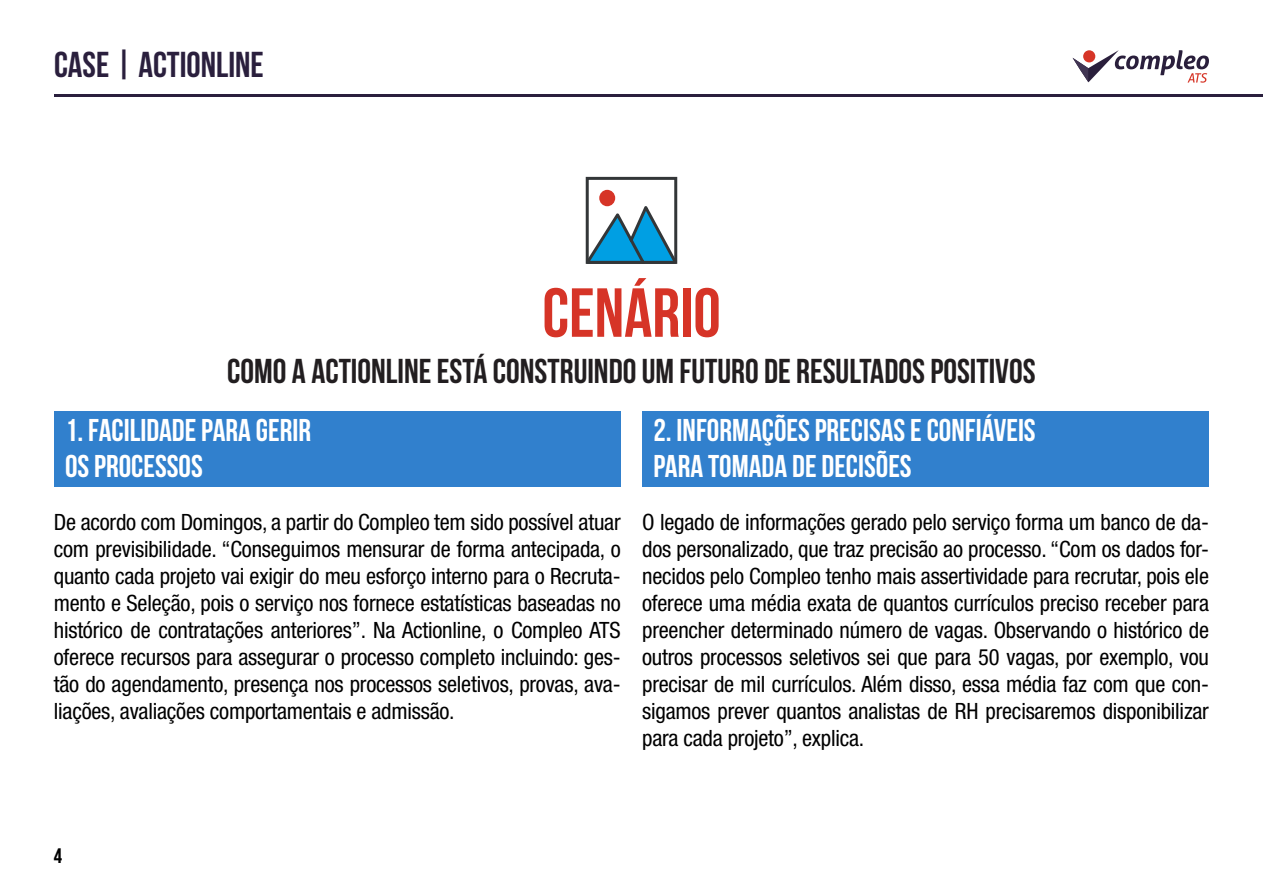
<style>
.page{position:relative;width:1263px;height:893px;background:#fff}
.page>*{position:absolute;margin:0;border:0;box-sizing:border-box;transform-origin:0 0}
.t1{font:69.3px "Bebas Neue";color:#d63427}
.t2{font:36px "Bebas Neue";color:#2a1f3d}
.t3{font:34.5px "Bebas Neue";color:#221e20}
.t4{font:31.5px/36px "Bebas Neue";color:#fff}
.t5{font:condensed 22.5px/27px "Helvetica Neue LT Pro";letter-spacing:-.01em;color:#000;text-align:justify}
.t6{font:21px "Bebas Neue";color:#000}
</style>
<div class="page">
<hr style="left:54px;top:95px;width:1209px;height:2px;background:#2a1f3d">
<svg style="left:1072px;top:50px;width:137px;height:33px"></svg>
<div style="left:54px;top:411px;width:567px;height:76px;background:#3180cd"></div>
<div style="left:642px;top:411px;width:567px;height:76px;background:#3180cd"></div>
<div style="left:586px;top:177px;width:91px;height:87px;background:#fff;border:3px solid #333638"></div>
<svg style="left:585px;top:201px;width:93px;height:63px"></svg>
<div style="left:599px;top:190px;width:16px;height:16px;background:#d63427;border-radius:50%"></div>
<h2 class="t2" style="left:54px;top:45px;width:211px">CASE | ACTIONLINE</h2>
<h1 class="t1" style="left:542px;top:275px;width:180px">CENÁRIO</h1>
<h3 class="t3" style="left:227px;top:352px;width:810px">COMO A ACTIONLINE ESTÁ CONSTRUINDO UM FUTURO DE RESULTADOS POSITIVOS</h3>
<h3 class="t4" style="left:65px;top:412px;width:248px">1. FACILIDADE PARA GERIR<br>OS PROCESSOS</h3>
<h3 class="t4" style="left:653px;top:412px;width:384px">2. INFORMAÇÕES PRECISAS E CONFIÁVEIS<br>PARA TOMADA DE DECISÕES</h3>
<p class="t5" style="left:54px;top:509px;width:568px">De acordo com Domingos, a partir do Compleo tem sido possível atuar com previsibilidade. “Conseguimos mensurar de forma antecipada, o quanto cada projeto vai exigir do meu esforço interno para o Recruta&shy;mento e Seleção, pois o serviço nos fornece estatísticas baseadas no histórico de contratações anteriores”. Na Actionline, o Compleo ATS oferece recursos para assegurar o processo completo incluindo: ges&shy;tão do agendamento, presença nos processos seletivos, provas, ava&shy;liações, avaliações comportamentais e admissão.</p>
<p class="t5" style="left:642px;top:509px;width:568px">O legado de informações gerado pelo serviço forma um banco de da&shy;dos personalizado, que traz precisão ao processo. “Com os dados for&shy;necidos pelo Compleo tenho mais assertividade para recrutar, pois ele oferece uma média exata de quantos currículos preciso receber para preencher determinado número de vagas. Observando o histórico de outros processos seletivos sei que para 50 vagas, por exemplo, vou precisar de mil currículos. Além disso, essa média faz com que con&shy;sigamos prever quantos analistas de RH precisaremos disponibilizar para cada projeto”, explica.</p>
<p class="t6" style="left:54px;top:844px;width:10px">4</p>
</div>
